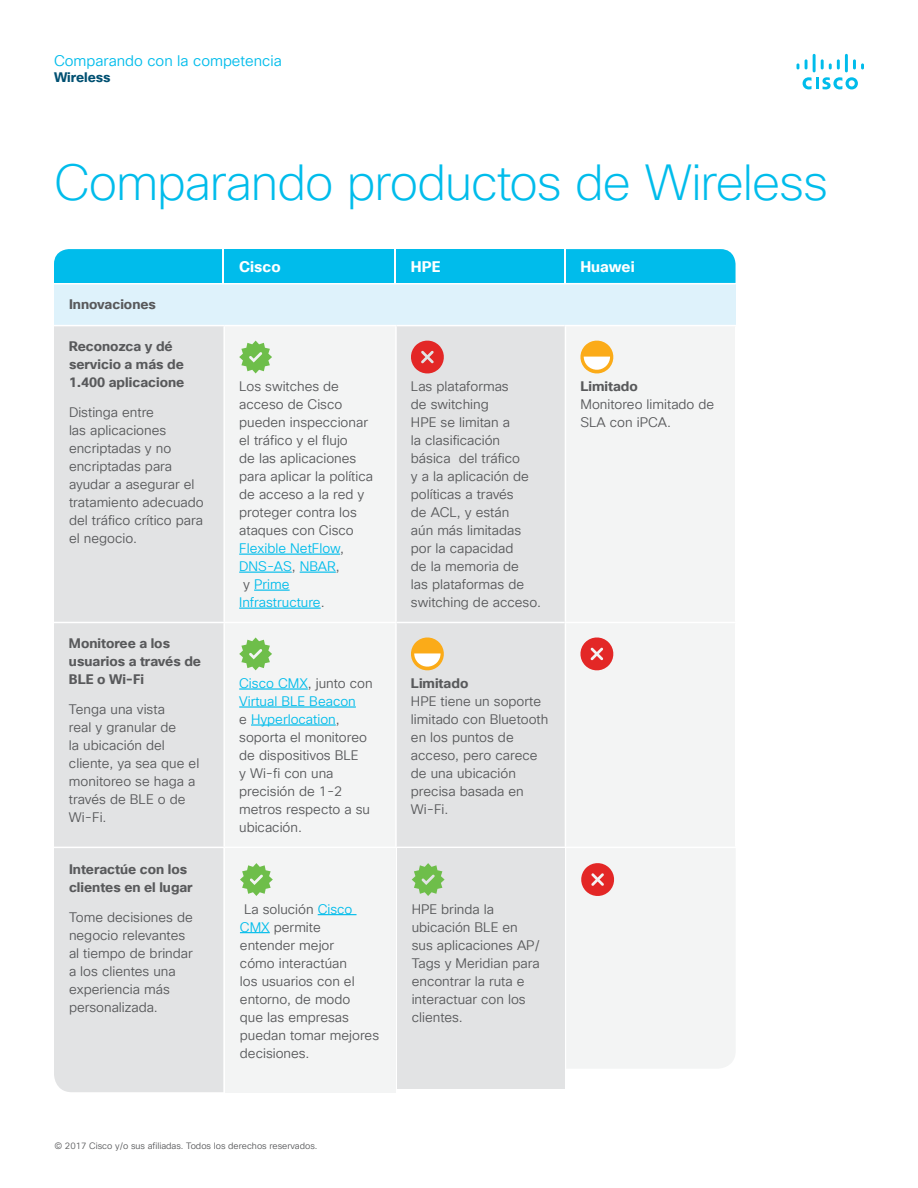
<style>
.page{position:relative;width:918px;height:1188px;background:#fff}
.page>*{position:absolute;margin:0;border:0;box-sizing:border-box;transform-origin:0 0}
.t1{font:200 49.5px "Cisco Sans TT";letter-spacing:-.02em;color:#00bceb}
.t2{font:15px "Cisco Sans TT Light";color:#00bceb}
.t3{font:700 15px "Cisco Sans TT";color:#fff}
.t4{font:13.5px/18px "Cisco Sans TT Light";color:#58595b}
.t5{font:700 13.5px/18px "Cisco Sans TT";color:#58595b}
.t6{font:700 13.5px "Cisco Sans TT";color:#005072}
.t7{font:9px "Cisco Sans TT Light";color:#58595b}
.s1{color:#00bceb}
</style>
<div class="page">
<svg style="left:803px;top:77px;width:55px;height:12px"></svg>
<svg style="left:797px;top:63px;width:2px;height:6px"></svg>
<svg style="left:805px;top:59px;width:3px;height:10px"></svg>
<hr style="left:813px;top:54px;width:3px;height:18px;background:#00bceb">
<svg style="left:821px;top:59px;width:19px;height:10px"></svg>
<hr style="left:845px;top:54px;width:3px;height:18px;background:#00bceb">
<svg style="left:853px;top:59px;width:11px;height:10px"></svg>
<div style="left:54px;top:284px;width:682px;height:42px;background:#def2fb"></div>
<div style="left:54px;top:326px;width:169px;height:521px;background:#e2e3e4"></div>
<svg style="left:225px;top:326px;width:510px;height:521px;fill:#f3f4f4"></svg>
<hr style="left:54px;top:325px;width:170px;height:1px;background:#fff">
<hr style="left:224px;top:325px;width:173px;height:1px;background:#fff">
<hr style="left:565px;top:325px;width:171px;height:1px;background:#fff">
<hr style="left:397px;top:325px;width:168px;height:1px;background:#fff">
<hr style="left:54px;top:622px;width:170px;height:1px;background:#fff">
<hr style="left:224px;top:622px;width:173px;height:1px;background:#fff">
<hr style="left:565px;top:622px;width:171px;height:1px;background:#fff">
<hr style="left:397px;top:622px;width:168px;height:1px;background:#fff">
<hr style="left:565px;top:326px;width:1px;height:296px;background:#fff">
<hr style="left:565px;top:623px;width:1px;height:224px;background:#fff">
<hr style="left:395px;top:326px;width:2px;height:296px;background:#fff">
<hr style="left:395px;top:623px;width:2px;height:224px;background:#fff">
<div style="left:54px;top:249px;width:168px;height:34px;background:#00bceb"></div>
<div style="left:224px;top:249px;width:170px;height:34px;background:#00bceb"></div>
<div style="left:396px;top:249px;width:168px;height:34px;background:#00bceb"></div>
<svg style="left:566px;top:249px;width:170px;height:34px;background:#03bceb"></svg>
<hr style="left:239px;top:554px;width:101px;height:1px;background:#00bceb">
<hr style="left:239px;top:572px;width:53px;height:1px;background:#00bceb">
<hr style="left:300px;top:572px;width:36px;height:1px;background:#00bceb">
<hr style="left:254px;top:590px;width:36px;height:1px;background:#00bceb">
<hr style="left:239px;top:608px;width:82px;height:1px;background:#00bceb">
<svg style="left:239px;top:341px;width:33px;height:32px"></svg>
<svg style="left:409px;top:339px;width:36px;height:36px"></svg>
<svg style="left:579px;top:339px;width:36px;height:36px"></svg>
<hr style="left:239px;top:688px;width:69px;height:2px;background:#00bceb">
<hr style="left:239px;top:706px;width:117px;height:2px;background:#00bceb">
<hr style="left:251px;top:724px;width:85px;height:2px;background:#00bceb">
<svg style="left:239px;top:637px;width:33px;height:33px"></svg>
<svg style="left:409px;top:636px;width:36px;height:36px"></svg>
<svg style="left:579px;top:636px;width:36px;height:36px"></svg>
<div style="left:54px;top:848px;width:169px;height:244px;background:#e2e3e4"></div>
<div style="left:225px;top:848px;width:170px;height:244px;background:#f3f4f4"></div>
<hr style="left:318px;top:914px;width:39px;height:1px;background:#00bceb">
<hr style="left:240px;top:932px;width:30px;height:1px;background:#00bceb">
<svg style="left:240px;top:863px;width:33px;height:33px"></svg>
<div style="left:397px;top:848px;width:168px;height:241px;background:#e2e3e4"></div>
<svg style="left:412px;top:863px;width:33px;height:33px"></svg>
<div style="left:567px;top:848px;width:168px;height:220px;background:#f3f4f4"></div>
<p class="t2" style="left:54px;top:51px;width:229px">Comparando con la competencia</p>
<p class="t6" style="left:54px;top:69px;width:58px">Wireless</p>
<h1 class="t1" style="left:54px;top:151px;width:776px">Comparando productos de Wireless</h1>
<p class="t5" style="left:69px;top:296px;width:89px">Innovaciones</p>
<p class="t5" style="left:69px;top:338px;width:117px">Reconozca y dé servicio a más de<br>1.400 aplicacione</p>
<p class="t4" style="left:69px;top:404px;width:136px">Distinga entre<br>las aplicaciones encriptadas y no encriptadas para ayudar a asegurar el tratamiento adecuado del tráfico crítico para el negocio.</p>
<p class="t5" style="left:69px;top:635px;width:134px">Monitoree a los usuarios a través de<br>BLE o Wi-Fi</p>
<p class="t4" style="left:69px;top:701px;width:132px">Tenga una vista<br>real y granular de<br>la ubicación del cliente, ya sea que el monitoreo se haga a través de BLE o de<br>Wi-Fi.</p>
<p class="t3" style="left:239px;top:257px;width:43px">Cisco</p>
<p class="t3" style="left:411px;top:257px;width:31px">HPE</p>
<p class="t3" style="left:580px;top:257px;width:56px">Huawei</p>
<p class="t4" style="left:239px;top:378px;width:135px">Los switches de acceso de Cisco pueden inspeccionar el tráfico y el flujo<br>de las aplicaciones para aplicar la política de acceso a la red y proteger contra los ataques con Cisco<br><span class="s1">Flexible NetFlow</span>,<br><span class="s1">DNS-AS</span>, <span class="s1">NBAR</span>,<br>y <span class="s1">Prime<br>Infrastructure</span>.</p>
<p class="t4" style="left:411px;top:378px;width:132px">Las plataformas<br>de switching<br>HPE se limitan a<br>la clasificación básica del tráfico<br>y a la aplicación de políticas a través<br>de ACL, y están<br>aún más limitadas por la capacidad<br>de la memoria de<br>las plataformas de switching de acceso.</p>
<p class="t5" style="left:580px;top:378px;width:59px">Limitado</p>
<p class="t4" style="left:580px;top:396px;width:135px">Monitoreo limitado de<br>SLA con iPCA.</p>
<p class="t4" style="left:239px;top:675px;width:135px"><span class="s1">Cisco CMX</span>, junto con<br><span class="s1">Virtual BLE Beacon<br></span>e <span class="s1">Hyperlocation</span>, soporta el monitoreo de dispositivos BLE<br>y Wi-fi con una precisión de 1-2 metros respecto a su ubicación.</p>
<p class="t5" style="left:411px;top:675px;width:59px">Limitado</p>
<p class="t4" style="left:411px;top:693px;width:139px">HPE tiene un soporte limitado con Bluetooth en los puntos de acceso, pero carece de una ubicación precisa basada en<br>Wi-Fi.</p>
<p class="t5" style="left:69px;top:860px;width:125px">Interactúe con los clientes en el lugar</p>
<p class="t4" style="left:69px;top:908px;width:125px">Tome decisiones de negocio relevantes al tiempo de brindar a los clientes una experiencia más personalizada.</p>
<p class="t4" style="left:240px;top:901px;width:141px">La solución <span class="s1">Cisco<br>CMX</span> permite entender mejor<br>cómo interactúan<br>los usuarios con el entorno, de modo<br>que las empresas puedan tomar mejores decisiones.</p>
<p class="t4" style="left:412px;top:901px;width:130px">HPE brinda la ubicación BLE en sus aplicaciones AP/<br>Tags y Meridian para encontrar la ruta e interactuar con los clientes.</p>
<p class="t7" style="left:54px;top:1140px;width:264px">© 2017 Cisco y/o sus afiliadas. Todos los derechos reservados.</p>
</div>
